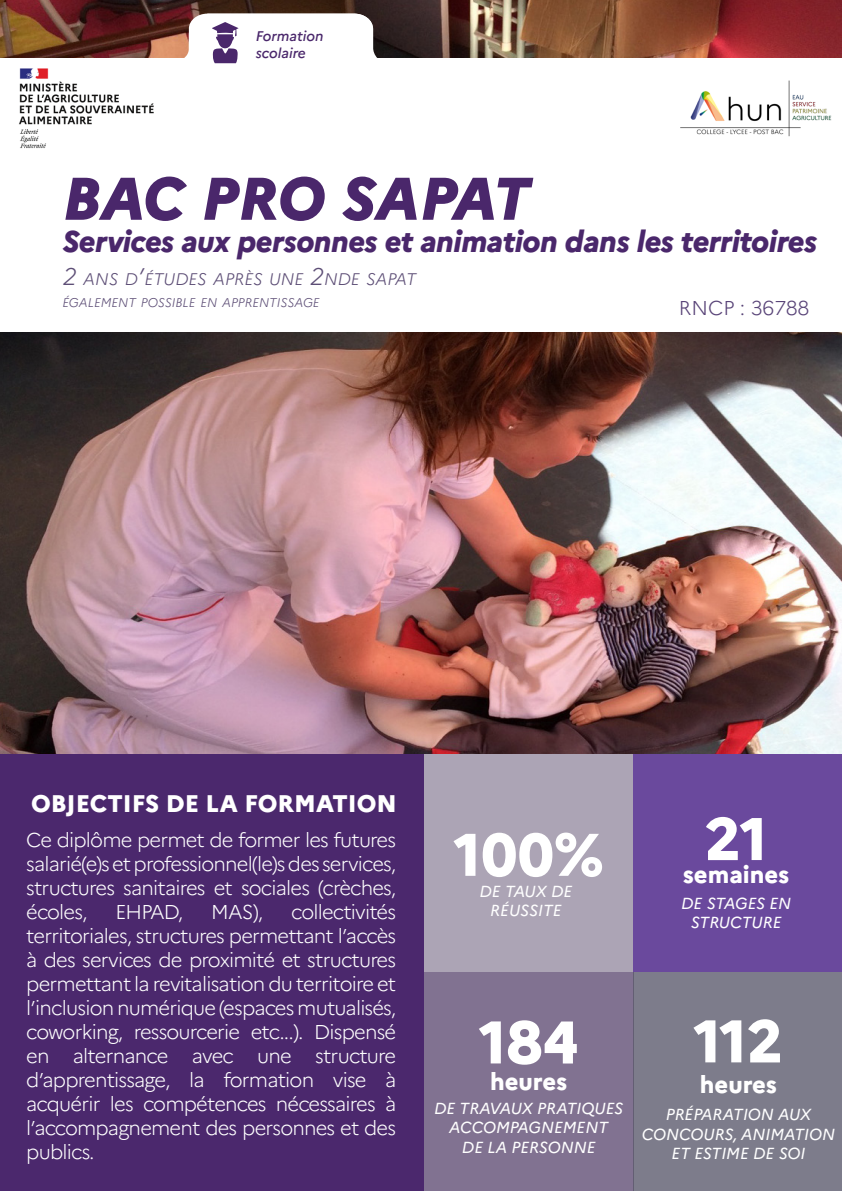
<style>
.page{position:relative;width:842px;height:1191px;background:#fff}
.page>*{position:absolute;margin:0;border:0;box-sizing:border-box;transform-origin:0 0}
.t1{font:800 60px "Marianne";color:#fff}
.titre_service{font:italic 800 60px "Marianne";letter-spacing:-.01em;color:#4a276b}
.sous_titre_service{font:italic 800 30px "Marianne";letter-spacing:-.02em;color:#4a276b}
.t2{font:800 24px "Marianne";color:#fff}
.t3{font:300 20px/24px "Marianne";letter-spacing:-.04em;color:#fff;text-align:justify}
.t4{font:300 20px "Marianne";letter-spacing:-.005em;color:#594478}
.t5{font:italic 300 16.8px "Marianne";color:#5d4e76}
.t6{font:italic 16px/19.2px "Marianne";color:#fff;text-align:center}
.t7{font:italic 16px "Marianne";letter-spacing:-.02em;color:#fff}
.t8{font:italic 500 14px "Marianne";color:#4a276b}
.t9{font:italic 300 12.6px "Marianne";color:#5d4e76}
.s1{font-size:24px}
</style>
<div class="page">
<div style="left:424px;top:972px;width:210px;height:219px;background:#817291"></div>
<div style="left:634px;top:972px;width:208px;height:219px;background:#7d7c8b"></div>
<div style="left:424px;top:753px;width:210px;height:219px;background:#aca4b5"></div>
<div style="left:634px;top:753px;width:208px;height:219px;background:#6a499d"></div>
<div style="left:0;top:753px;width:424px;height:438px;background:#4b286d"></div>
<img style="left:0;top:332px;width:842px;height:421px">
<img style="left:0;top:0;width:842px;height:58px">
<img style="left:19px;top:68px;width:135px;height:81px">
<img style="left:680px;top:80px;width:152px;height:57px">
<svg style="left:168px;top:14px;width:224px;height:50px"></svg>
<p class="t8" style="left:256px;top:28px;width:69px">Formation</p>
<p class="t8" style="left:256px;top:44px;width:51px">scolaire</p>
<p class="titre_service" style="left:62px;top:162px;width:469px">BAC PRO SAPAT</p>
<p class="sous_titre_service" style="left:62px;top:223px;width:756px">Services aux personnes et animation dans les territoires</p>
<p class="t5" style="left:62px;top:269px;width:355px"><span class="s1">2</span> ANS D<span class="s1">’</span>ÉTUDES APRÈS UNE <span class="s1">2</span>NDE SAPAT</p>
<p class="t9" style="left:62px;top:294px;width:259px">ÉGALEMENT POSSIBLE EN APPRENTISSAGE</p>
<p class="t4" style="left:679px;top:296px;width:132px">RNCP : 36788</p>
<p class="t2" style="left:31px;top:788px;width:367px">OBJECTIFS DE LA FORMATION</p>
<p class="t3" style="left:26px;top:827px;width:371px">Ce diplôme permet de former les futures salarié(e)s et professionnel(le)s des services, structures sanitaires et sociales (crèches, écoles,</p>
<p class="t3" style="left:26px;top:899px;width:371px;text-indent:265px">collectivités territoriales, structures permettant l’accès à des services de proximité et structures permettant la revitalisation du territoire et l’inclusion numérique (espaces mutualisés, coworking, ressourcerie etc...). Dispensé en alternance avec une structure d’apprentissage, la formation vise à acquérir les compétences nécessaires à l’accompagnement des personnes et des publics.</p>
<p class="t3" style="left:115px;top:899px;width:69px">EHPAD,</p>
<p class="t3" style="left:211px;top:899px;width:54px">MAS),</p>
<p class="t1" style="left:453px;top:818px;width:152px">100%</p>
<p class="t1" style="left:705px;top:802px;width:64px">21</p>
<p class="t2" style="left:683px;top:860px;width:108px">semaines</p>
<p class="t6" style="left:479px;top:881px;width:94px">DE TAUX DE</p>
<p class="t6" style="left:490px;top:901px;width:73px">RÉUSSITE</p>
<p class="t7" style="left:681px;top:893px;width:112px">DE STAGES EN</p>
<p class="t6" style="left:691px;top:912px;width:92px">STRUCTURE</p>
<p class="t1" style="left:479px;top:1005px;width:101px">184</p>
<p class="t1" style="left:693px;top:1004px;width:91px">112</p>
<p class="t2" style="left:490px;top:1066px;width:79px">heures</p>
<p class="t2" style="left:700px;top:1070px;width:79px">heures</p>
<p class="t6" style="left:434px;top:1098px;width:191px">DE TRAVAUX PRATIQUES</p>
<p class="t6" style="left:449px;top:1118px;width:160px">ACCOMPAGNEMENT</p>
<p class="t6" style="left:462px;top:1137px;width:135px">DE LA PERSONNE</p>
<p class="t6" style="left:642px;top:1105px;width:195px">PRÉPARATION AUX<br>CONCOURS, ANIMATION<br>ET ESTIME DE SOI</p>
</div>
